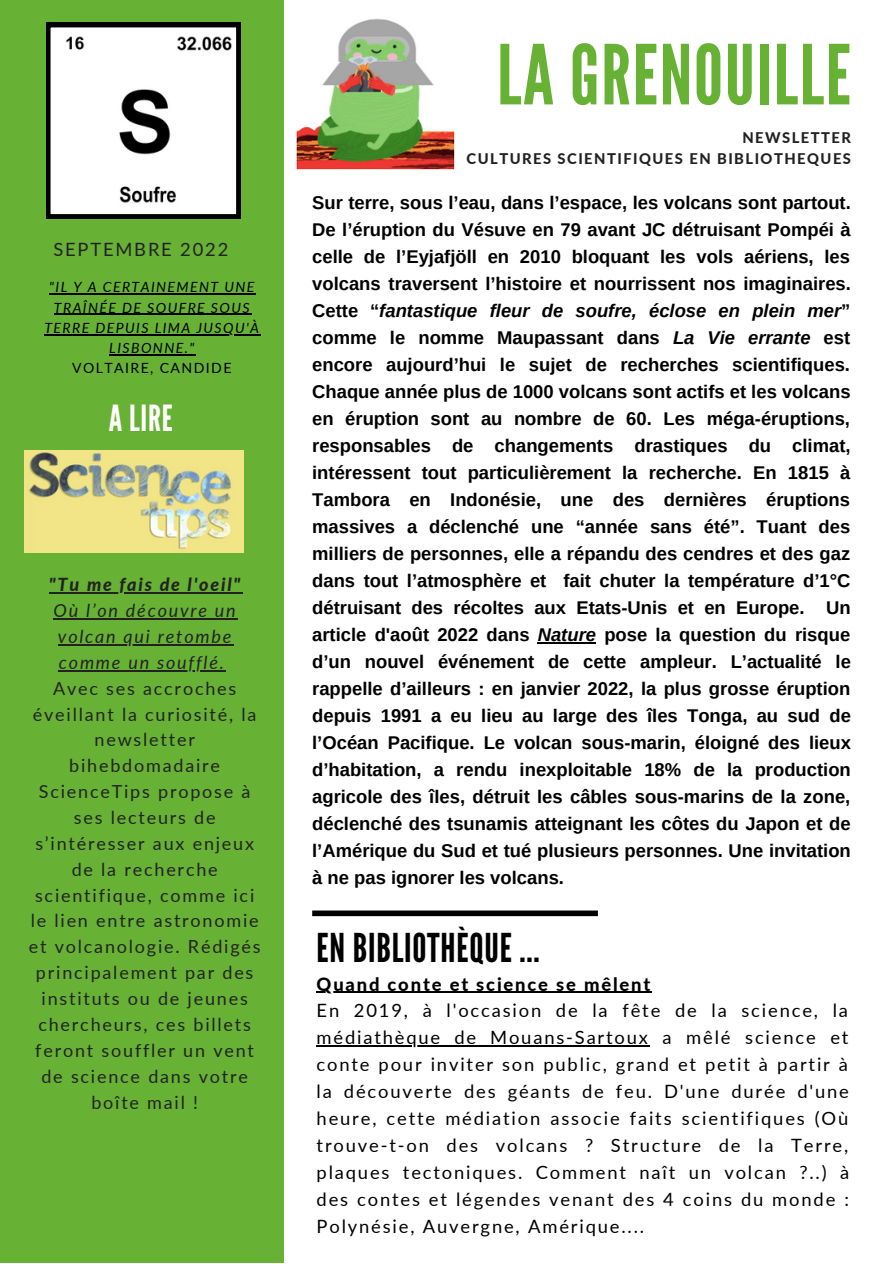
<style>
.page{position:relative;width:893px;height:1264px;background:#fff}
.page>*{position:absolute;margin:0;border:0;box-sizing:border-box;transform-origin:0 0}
.t1{font:82.5px "League Gothic";letter-spacing:.02em;color:#67b134}
.t2{font:39.6px "League Gothic";letter-spacing:.02em;color:#000}
.t3{font:36px "League Gothic";color:#fff}
.t4{font:700 18.45px/27px "Arimo";color:#000;text-align:justify}
.t5{font:18.3px/27px "Lato";letter-spacing:.1em;color:#000;text-align:justify}
.t6{font:800 18.3px "Lato";letter-spacing:.1em;color:#000}
.t7{font:18.3px "Lato";letter-spacing:.1em;color:#222}
.t8{font:18px/25.8px "Lato";letter-spacing:.1em;color:#222;text-align:center}
.t9{font:italic 18px/25.8px "Lato";letter-spacing:.1em;color:#222}
.t10{font:italic 800 18px "Lato";letter-spacing:.1em;color:#222}
.t11{font:800 14.7px/20.2px "Lato";letter-spacing:.1em;color:#222;text-align:right}
.t12{font:italic 14.1px/20.2px "Lato";letter-spacing:.1em;color:#000;text-align:center}
.t13{font:14.1px "Lato";letter-spacing:.1em;color:#000}
.s1{font-style:italic}
</style>
<div class="page">
<div style="left:0;top:0;width:284px;height:1262px;background:#67b134"></div>
<div style="left:312px;top:910px;width:286px;height:6px;background:#000"></div>
<svg style="left:46px;top:23px;width:194px;height:196px"></svg>
<img style="left:296px;top:18px;width:159px;height:152px">
<img style="left:25px;top:450px;width:219px;height:102px">
<hr style="left:537px;top:642px;width:59px;height:1px;background:#000">
<hr style="left:316px;top:991px;width:336px;height:1px;background:#000">
<hr style="left:316px;top:1045px;width:333px;height:1px;background:#000">
<hr style="left:49px;top:592px;width:32px;height:1px;background:#222">
<hr style="left:87px;top:592px;width:155px;height:1px;background:#222">
<hr style="left:54px;top:618px;width:183px;height:1px;background:#222">
<hr style="left:58px;top:644px;width:175px;height:1px;background:#222">
<hr style="left:59px;top:670px;width:167px;height:1px;background:#222">
<svg style="left:49px;top:293px;width:7px;height:2px"></svg>
<hr style="left:56px;top:293px;width:200px;height:2px;background:#000">
<hr style="left:54px;top:314px;width:197px;height:1px;background:#000">
<hr style="left:44px;top:334px;width:216px;height:1px;background:#000">
<hr style="left:109px;top:354px;width:80px;height:1px;background:#000">
<p class="t7" style="left:53px;top:238px;width:176px">SEPTEMBRE 2022</p>
<p class="t12" style="left:44px;top:277px;width:216px">"IL Y A CERTAINEMENT UNE<br>TRAÎNÉE DE SOUFRE SOUS<br>TERRE DEPUIS LIMA JUSQU'À<br>LISBONNE."</p>
<p class="t13" style="left:72px;top:359px;width:161px">VOLTAIRE, CANDIDE</p>
<h3 class="t3" style="left:109px;top:397px;width:65px">A LIRE</h3>
<p class="t10" style="left:49px;top:573px;width:193px">"Tu me fais de l'oeil"</p>
<p class="t9" style="left:54px;top:597px;width:184px">Où l’on découvre un volcan qui retombe comme un soufflé.</p>
<p class="t8" style="left:29px;top:674px;width:233px">Avec ses accroches éveillant la curiosité, la newsletter bihebdomadaire<br>ScienceTips propose à ses lecteurs de s’intéresser aux enjeux de la recherche scientifique, comme ici le lien entre astronomie et volcanologie. Rédigés principalement par des instituts ou de jeunes chercheurs, ces billets feront souffler un vent de science dans votre boîte mail !</p>
<h1 class="t1" style="left:497px;top:27px;width:355px">LA GRENOUILLE</h1>
<p class="t11" style="left:466px;top:127px;width:386px">NEWSLETTER<br>CULTURES SCIENTIFIQUES EN BIBLIOTHEQUES</p>
<p class="t4" style="left:312px;top:189px;width:540px">Sur terre, sous l’eau, dans l’espace, les volcans sont partout.<br>De l’éruption du Vésuve en 79 avant JC détruisant Pompéi à celle de l’Eyjafjöll en 2010 bloquant les vols aériens, les volcans traversent l’histoire et nourrissent nos imaginaires.<br>Cette “<span class="s1">fantastique fleur de soufre, éclose en plein mer</span>” comme le nomme Maupassant dans <span class="s1">La Vie errante</span> est encore aujourd’hui le sujet de recherches scientifiques.<br>Chaque année plus de 1000 volcans sont actifs et les volcans en éruption sont au nombre de 60. Les méga-éruptions, responsables de changements drastiques du climat, intéressent tout particulièrement la recherche. En 1815 à Tambora en Indonésie, une des dernières éruptions massives a déclenché une “année sans été”. Tuant des milliers de personnes, elle a répandu des cendres et des gaz dans tout l’atmosphère et fait chuter la température d’1°C détruisant des récoltes aux Etats-Unis et en Europe. Un article d'août 2022 dans <span class="s1">Nature</span> pose la question du risque d’un nouvel événement de cette ampleur. L’actualité le rappelle d’ailleurs : en janvier 2022, la plus grosse éruption depuis 1991 a eu lieu au large des îles Tonga, au sud de l’Océan Pacifique. Le volcan sous-marin, éloigné des lieux d’habitation, a rendu inexploitable 18% de la production agricole des îles, détruit les câbles sous-marins de la zone, déclenché des tsunamis atteignant les côtes du Japon et de l’Amérique du Sud et tué plusieurs personnes. Une invitation à ne pas ignorer les volcans.</p>
<h2 class="t2" style="left:316px;top:925px;width:225px">EN BIBLIOTHÈQUE ...</h2>
<p class="t6" style="left:316px;top:972px;width:335px">Quand conte et science se mêlent</p>
<p class="t5" style="left:316px;top:996px;width:534px">En 2019, à l'occasion de la fête de la science, la médiathèque de Mouans-Sartoux a mêlé science et conte pour inviter son public, grand et petit à partir à la découverte des géants de feu. D'une durée d'une heure, cette médiation associe faits scientifiques (Où trouve-t-on des volcans ? Structure de la Terre, plaques tectoniques. Comment naît un volcan ?..) à des contes et légendes venant des 4 coins du monde :<br>Polynésie, Auvergne, Amérique....</p>
</div>
